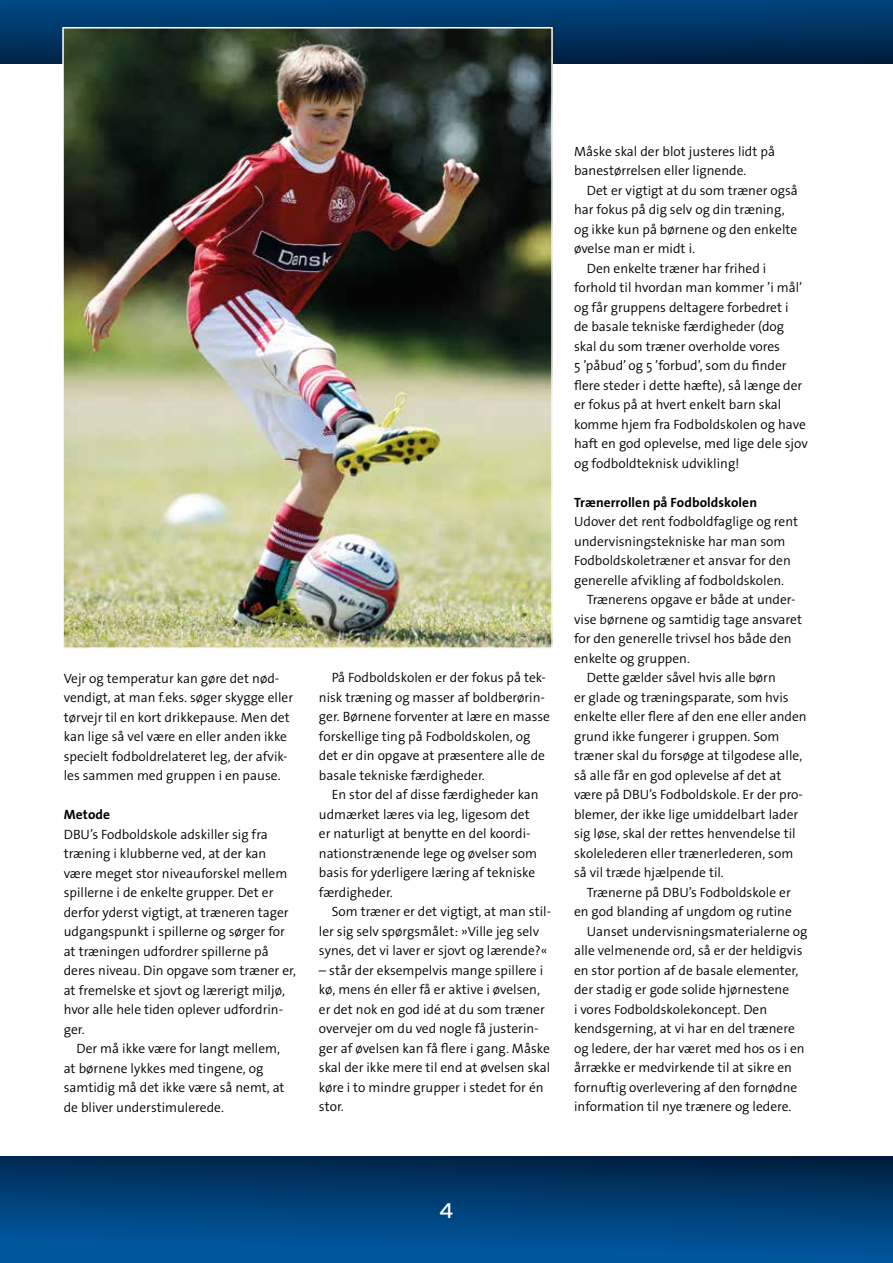
<style>
.page{position:relative;width:893px;height:1263px;background:#fff}
.page>*{position:absolute;margin:0;border:0;box-sizing:border-box;transform-origin:0 0}
.t1{font:21px "RB No 3.1";color:#fff}
.t2{font:300 13.5px/19.5px "The Sans OT4";color:#000}
.t3{font:700 13.5px "The Sans OT7";letter-spacing:.005em;color:#000}
</style>
<div class="page">
<div style="left:0;top:1157px;width:893px;height:106px;background:linear-gradient(to bottom,#00264a,#005ba6)"></div>
<div style="left:0;top:0;width:893px;height:64px;background:linear-gradient(to bottom,#004884,#001e3f)"></div>
<img style="left:65px;top:30px;width:485px;height:616px">
<div style="left:62px;top:27px;width:491px;height:622px;border:2px solid #fff"></div>
<p class="t2" style="left:64px;top:668px;width:231px">Vejr og temperatur kan gøre det nød&shy;vendigt, at man f.eks. søger skygge eller tørvejr til en kort drikkepause. Men det kan lige så vel være en eller anden ikke specielt fodboldrelateret leg, der afvik&shy;les sammen med gruppen i en pause.</p>
<p class="t3" style="left:64px;top:806px;width:48px">Metode</p>
<p class="t2" style="left:64px;top:824px;width:234px">DBU’s Fodboldskole adskiller sig fra træning i klubberne ved, at der kan være meget stor niveauforskel mellem spillerne i de enkelte grupper. Det er derfor yderst vigtigt, at træneren tager udgangspunkt i spillerne og sørger for at træningen udfordrer spillerne på deres niveau. Din opgave som træner er, at fremelske et sjovt og lærerigt miljø, hvor alle hele tiden oplever udfordrin&shy;ger.</p>
<p class="t2" style="left:64px;top:1039px;width:222px;text-indent:13px">Der må ikke være for langt mellem, at børnene lykkes med tingene, og samtidig må det ikke være så nemt, at de bliver understimulerede.</p>
<p class="t2" style="left:319px;top:668px;width:233px;text-indent:13px">På Fodboldskolen er der fokus på tek&shy;nisk træning og masser af boldberørin&shy;ger. Børnene forventer at lære en masse forskellige ting på Fodboldskolen, og det er din opgave at præsentere alle de basale tekniske færdigheder.</p>
<p class="t2" style="left:319px;top:785px;width:221px;text-indent:13px">En stor del af disse færdigheder kan udmærket læres via leg, ligesom det er naturligt at benytte en del koordi&shy;nationstrænende lege og øvelser som basis for yderligere læring af tekniske færdigheder.</p>
<p class="t2" style="left:319px;top:902px;width:234px;text-indent:13px">Som træner er det vigtigt, at man stil&shy;ler sig selv spørgsmålet: »Ville jeg selv synes, det vi laver er sjovt og lærende?«</p>
<p class="t2" style="left:319px;top:961px;width:233px">– står der eksempelvis mange spillere i kø, mens én eller få er aktive i øvelsen, er det nok en god idé at du som træner overvejer om du ved nogle få justerin&shy;ger af øvelsen kan få flere i gang. Måske skal der ikke mere til end at øvelsen skal køre i to mindre grupper i stedet for én stor.</p>
<p class="t2" style="left:574px;top:142px;width:203px">Måske skal der blot justeres lidt på banestørrelsen eller lignende.</p>
<p class="t2" style="left:587px;top:181px;width:213px">Det er vigtigt at du som træner også</p>
<p class="t2" style="left:574px;top:200px;width:212px">har fokus på dig selv og din træning,</p>
<p class="t2" style="left:574px;top:220px;width:225px">og ikke kun på børnene og den enkelte</p>
<p class="t2" style="left:574px;top:239px;width:123px">øvelse man er midt i.</p>
<p class="t2" style="left:587px;top:259px;width:181px">Den enkelte træner har frihed i</p>
<p class="t2" style="left:574px;top:278px;width:230px">forhold til hvordan man kommer ’i mål’</p>
<p class="t2" style="left:574px;top:297px;width:216px">og får gruppens deltagere forbedret i</p>
<p class="t2" style="left:574px;top:317px;width:212px">de basale tekniske færdigheder (dog</p>
<p class="t2" style="left:574px;top:336px;width:207px">skal du som træner overholde vores</p>
<p class="t2" style="left:574px;top:356px;width:214px">5 ’påbud’ og 5 ’forbud’, som du finder</p>
<p class="t2" style="left:574px;top:375px;width:230px">flere steder i dette hæfte), så længe der</p>
<p class="t2" style="left:574px;top:395px;width:209px">er fokus på at hvert enkelt barn skal</p>
<p class="t2" style="left:574px;top:414px;width:233px">komme hjem fra Fodboldskolen og have</p>
<p class="t2" style="left:574px;top:434px;width:235px">haft en god oplevelse, med lige dele sjov</p>
<p class="t2" style="left:574px;top:453px;width:167px">og fodboldteknisk udvikling!</p>
<p class="t3" style="left:574px;top:493px;width:184px">Trænerrollen på Fodboldskolen</p>
<p class="t2" style="left:574px;top:512px;width:225px">Udover det rent fodboldfaglige og rent undervisningstekniske har man som Fodboldskoletræner et ansvar for den generelle afvikling af fodboldskolen.</p>
<p class="t2" style="left:587px;top:590px;width:210px">Trænerens opgave er både at under-</p>
<p class="t2" style="left:574px;top:609px;width:229px">vise børnene og samtidig tage ansvaret</p>
<p class="t2" style="left:574px;top:629px;width:219px">for den generelle trivsel hos både den</p>
<p class="t2" style="left:574px;top:648px;width:117px">enkelte og gruppen.</p>
<p class="t2" style="left:587px;top:668px;width:191px">Dette gælder såvel hvis alle børn</p>
<p class="t2" style="left:574px;top:687px;width:216px">er glade og træningsparate, som hvis</p>
<p class="t2" style="left:574px;top:707px;width:234px">enkelte eller flere af den ene eller anden</p>
<p class="t2" style="left:574px;top:726px;width:207px">grund ikke fungerer i gruppen. Som</p>
<p class="t2" style="left:574px;top:746px;width:230px">træner skal du forsøge at tilgodese alle,</p>
<p class="t2" style="left:574px;top:765px;width:209px">så alle får en god oplevelse af det at</p>
<p class="t2" style="left:574px;top:785px;width:230px">være på DBU’s Fodboldskole. Er der pro-</p>
<p class="t2" style="left:574px;top:804px;width:226px">blemer, der ikke lige umiddelbart lader</p>
<p class="t2" style="left:574px;top:824px;width:223px">sig løse, skal der rettes henvendelse til</p>
<p class="t2" style="left:574px;top:843px;width:221px">skolelederen eller trænerlederen, som</p>
<p class="t2" style="left:574px;top:863px;width:151px">så vil træde hjælpende til.</p>
<p class="t2" style="left:587px;top:882px;width:205px">Trænerne på DBU’s Fodboldskole er</p>
<p class="t2" style="left:574px;top:902px;width:219px">en god blanding af ungdom og rutine</p>
<p class="t2" style="left:587px;top:921px;width:222px">Uanset undervisningsmaterialerne og</p>
<p class="t2" style="left:574px;top:941px;width:230px">alle velmenende ord, så er der heldigvis</p>
<p class="t2" style="left:574px;top:960px;width:226px">en stor portion af de basale elementer,</p>
<p class="t2" style="left:574px;top:980px;width:217px">der stadig er gode solide hjørnestene</p>
<p class="t2" style="left:574px;top:999px;width:195px">i vores Fodboldskolekoncept. Den</p>
<p class="t2" style="left:574px;top:1019px;width:222px">kendsgerning, at vi har en del trænere</p>
<p class="t2" style="left:574px;top:1038px;width:232px">og ledere, der har været med hos os i en</p>
<p class="t2" style="left:574px;top:1058px;width:220px">årrække er medvirkende til at sikre en</p>
<p class="t2" style="left:574px;top:1077px;width:225px">fornuftig overlevering af den fornødne</p>
<p class="t2" style="left:574px;top:1097px;width:219px">information til nye trænere og ledere.</p>
<h1 class="t1" style="left:440px;top:1195px;width:15px">4</h1>
</div>
